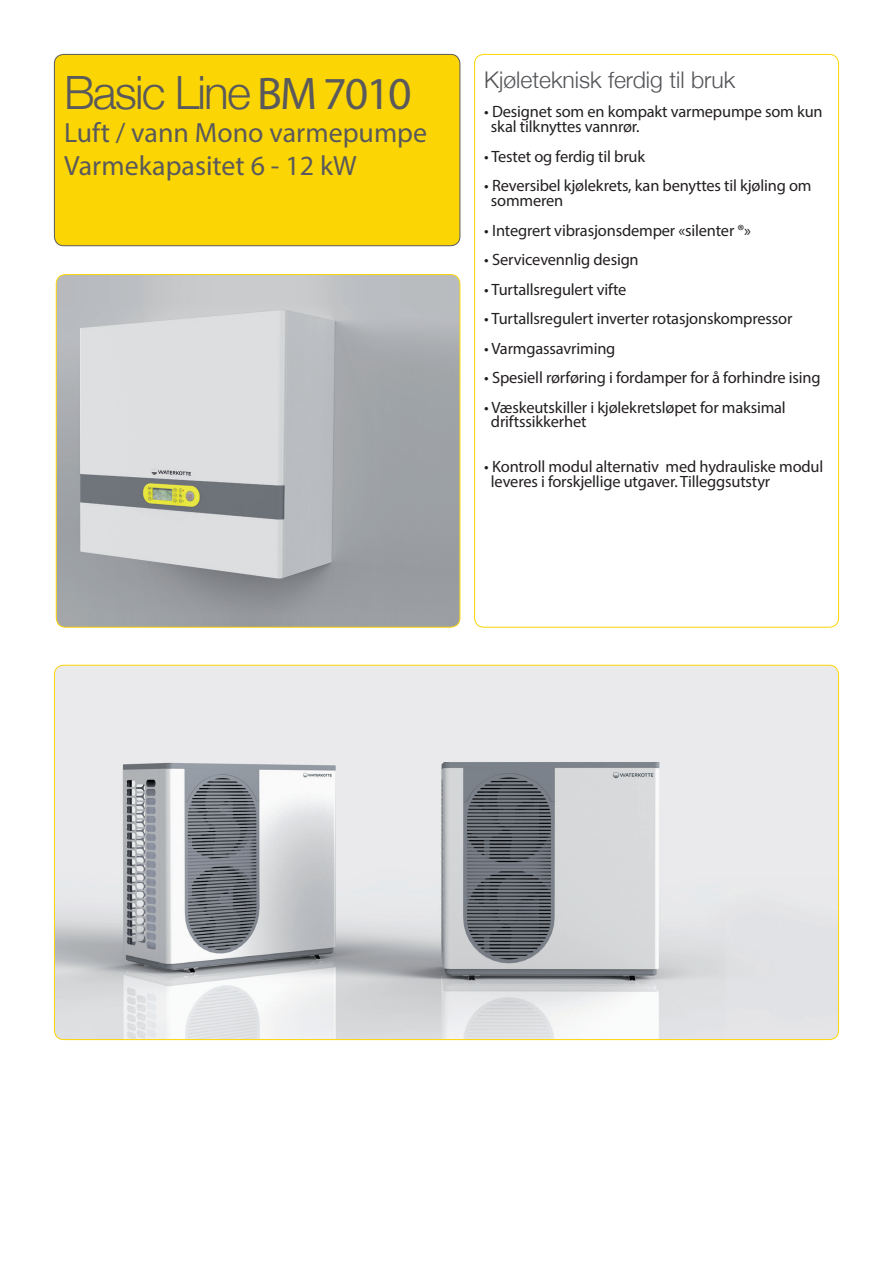
<style>
.page{position:relative;width:893px;height:1263px;background:#fff}
.page>*{position:absolute;margin:0;border:0;box-sizing:border-box;transform-origin:0 0}
.t1{font:300 45.9px "Helvetica Neue";letter-spacing:-.04em;color:#5a595b}
.t2{font:27.9px/33.5px "Myriad Pro";color:#5a595b}
.t3{font:300 22.95px "Helvetica Neue";color:#525457}
.t4{font:16.35px/14.7px "Myriad Pro";letter-spacing:-.01em;color:#231f20}
.s1{font-family:"Myriad Pro";font-weight:400}
</style>
<div class="page">
<div style="left:54px;top:54px;width:406px;height:192px;background:#fcd604;border-radius:9px"></div>
<div style="left:54px;top:54px;width:406px;height:192px;border:1px solid #5a595b;border-radius:9px"></div>
<img style="left:54px;top:665px;width:785px;height:374px">
<img style="left:56px;top:275px;width:404px;height:351px">
<div style="left:56px;top:274px;width:404px;height:354px;border:1px solid #fcd505;border-radius:9px"></div>
<h1 class="t1" style="left:64px;top:55px;width:349px">Basic Line <span class="s1">BM 7010</span></h1>
<h2 class="t2" style="left:64px;top:115px;width:364px">Luft / vann Mono varmepumpe<br>Varmekapasitet 6 - 12 kW</h2>
<h3 class="t3" style="left:484px;top:61px;width:252px">Kjøleteknisk ferdig til bruk</h3>
<p class="t4" style="left:491px;top:104px;width:333px;text-indent:-7px">• Designet som en kompakt varmepumpe som kun skal tilknyttes vannrør.</p>
<p class="t4" style="left:484px;top:149px;width:162px">• Testet og ferdig til bruk</p>
<p class="t4" style="left:491px;top:178px;width:322px;text-indent:-7px">• Reversibel kjølekrets, kan benyttes til kjøling om sommeren</p>
<p class="t4" style="left:484px;top:222px;width:268px">• Integrert vibrasjonsdemper «silenter ®»</p>
<p class="t4" style="left:484px;top:252px;width:156px">• Servicevennlig design</p>
<p class="t4" style="left:484px;top:281px;width:144px">• Turtallsregulert vifte</p>
<p class="t4" style="left:484px;top:311px;width:310px">• Turtallsregulert inverter rotasjonskompressor</p>
<p class="t4" style="left:484px;top:341px;width:133px">• Varmgassavriming</p>
<p class="t4" style="left:484px;top:370px;width:338px">• Spesiell rørføring i fordamper for å forhindre ising</p>
<p class="t4" style="left:491px;top:400px;width:296px;text-indent:-7px">• Væskeutskiller i kjølekretsløpet for maksimal driftssikkerhet</p>
<p class="t4" style="left:491px;top:459px;width:334px;text-indent:-7px">• Kontroll modul alternativ med hydrauliske modul leveres i forskjellige utgaver. Tilleggsutstyr</p>
</div>
